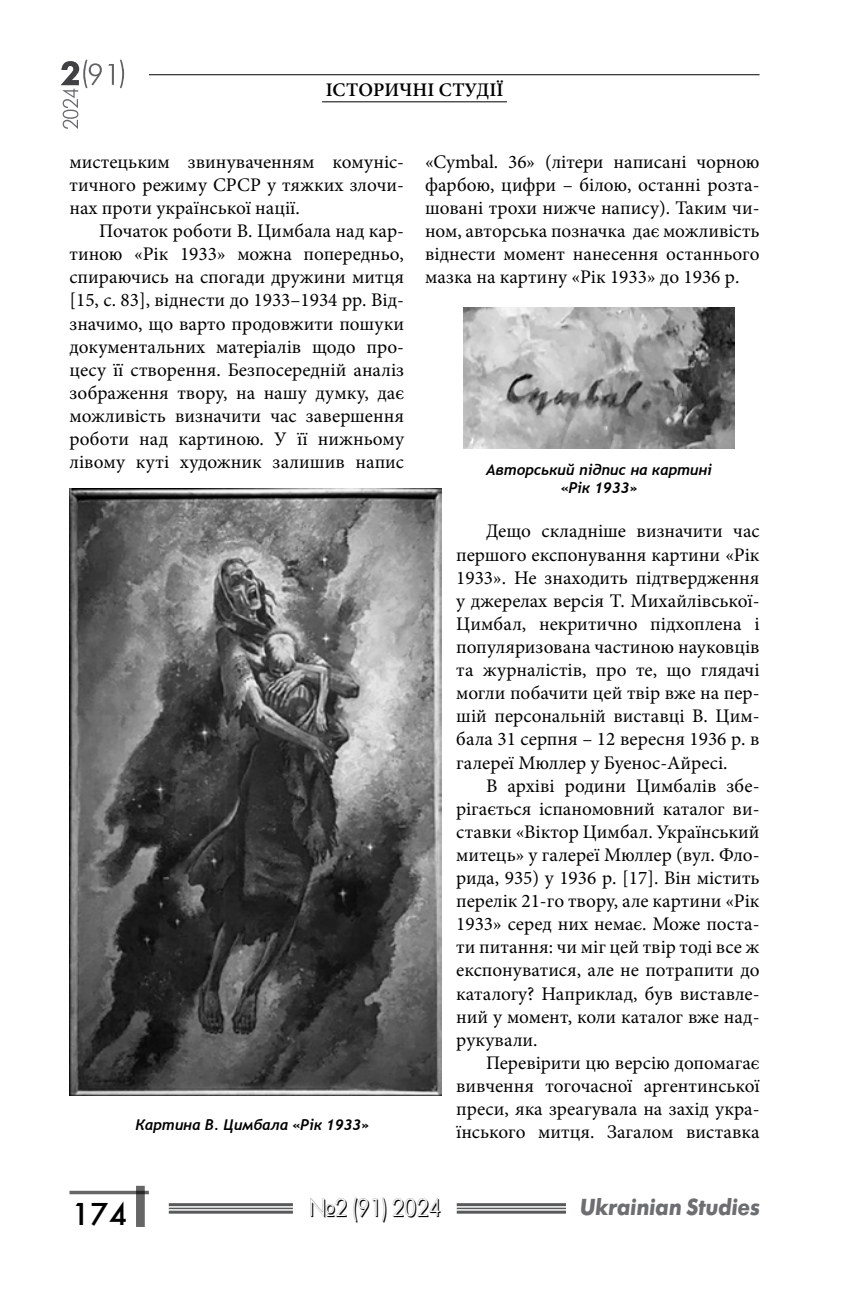
<style>
.page{position:relative;width:844px;height:1290px;background:#fff}
.page>*{position:absolute;margin:0;border:0;box-sizing:border-box;transform-origin:0 0}
.t1{font:31.5px "Futura Futuris";color:#000}
.t2{font:24.5px "Futura Futuris Shadow";color:#000;scale:.93 1}
.t3{font:italic 700 23.1px "Futura Futuris";color:#6d6e71;scale:.91 1}
.t4{font:19.25px/23.1px "Minion Pro";color:#000;text-align:justify}
.t5{font:600 19.25px "Minion Pro";color:#000}
.t6{font:italic 700 14.88px/17.8px "Trebuchet";color:#000;text-align:center}
</style>
<div class="page">
<hr style="left:67px;top:74px;width:692px;height:1px;background:#000">
<div style="left:27px;top:27px;width:122px;height:118px;background:#fff"></div>
<svg style="left:120px;top:60px;width:4px;height:28px"></svg>
<svg style="left:108px;top:64px;width:6px;height:21px"></svg>
<svg style="left:61px;top:60px;width:41px;height:69px"></svg>
<hr style="left:169px;top:1203px;width:124px;height:3px;background:#58595b">
<hr style="left:169px;top:1207px;width:124px;height:2px;background:#58595b">
<hr style="left:169px;top:1210px;width:124px;height:3px;background:#58595b">
<hr style="left:456px;top:1203px;width:110px;height:3px;background:#58595b">
<hr style="left:456px;top:1207px;width:110px;height:2px;background:#58595b">
<hr style="left:456px;top:1210px;width:110px;height:3px;background:#58595b">
<div style="left:136px;top:1186px;width:9px;height:41px;background:#666"></div>
<hr style="left:69px;top:1191px;width:80px;height:3px;background:#000">
<img style="left:69px;top:488px;width:372px;height:608px">
<img style="left:463px;top:307px;width:271px;height:142px">
<hr style="left:322px;top:101px;width:185px;height:1px;background:#000">
<p class="t5" style="left:325px;top:76px;width:179px">ІСТОРИЧНІ СТУДІЇ</p>
<p class="t4" style="left:69px;top:150px;width:336px">мистецьким звинуваченням комуніс&shy;тичного режиму СРСР у тяжких злочи&shy;нах проти української нації.</p>
<p class="t4" style="left:69px;top:219px;width:336px;text-indent:30px">Початок роботи В. Цимбала над кар&shy;тиною «Рік 1933» можна попередньо, спираючись на спогади дружини митця [15, с. 83], віднести до 1933–1934 рр. Від&shy;значимо, що варто продовжити пошуки документальних матеріалів щодо про&shy;цесу її створення. Безпосередній аналіз зображення твору, на нашу думку, дає можливість визначити час завершення роботи над картиною. У її нижньому лівому куті художник залишив напис</p>
<p class="t6" style="left:135px;top:1115px;width:235px">Картина В. Цимбала «Рік 1933»</p>
<p class="t4" style="left:425px;top:150px;width:336px">«Cymbal. 36» (літери написані чорною фарбою, цифри – білою, останні розта&shy;шовані трохи нижче напису). Таким чи&shy;ном, авторська позначка дає можливість віднести момент нанесення останнього мазка на картину «Рік 1933» до 1936 р.</p>
<p class="t6" style="left:486px;top:461px;width:227px">Авторський підпис на картині «Рік 1933»</p>
<p class="t4" style="left:456px;top:520px;width:305px;text-indent:30px">Дещо складніше визначити час першого експонування картини «Рік 1933». Не знаходить підтвердження у джерелах версія Т. Михайлівської-Цимбал, некритично підхоплена і популяризована частиною науковців та журналістів, про те, що глядачі могли побачити цей твір вже на пер&shy;шій персональній виставці В. Цим&shy;бала 31 серпня – 12 вересня 1936 р. в галереї Мюллер у Буенос-Айресі.</p>
<p class="t4" style="left:456px;top:774px;width:305px;text-indent:30px">В архіві родини Цимбалів збе&shy;рігається іспаномовний каталог ви&shy;ставки «Віктор Цимбал. Український митець» у галереї Мюллер (вул. Фло&shy;рида, 935) у 1936 р. [17]. Він містить перелік 21-го твору, але картини «Рік 1933» серед них немає. Може поста&shy;ти питання: чи міг цей твір тоді все ж експонуватися, але не потрапити до каталогу? Наприклад, був виставле&shy;ний у момент, коли каталог вже над&shy;рукували.</p>
<p class="t4" style="left:456px;top:1051px;width:305px;text-indent:30px">Перевірити цю версію допомагає вивчення тогочасної аргентинської преси, яка зреагувала на захід укра&shy;їнського митця. Загалом виставка</p>
<h1 class="t1" style="left:71px;top:1194px;width:57px">174</h1>
<p class="t2" style="left:308px;top:1194px;width:144px">№2 (91) 2024</p>
<p class="t3" style="left:579px;top:1193px;width:199px">Ukrainian Studies</p>
</div>
